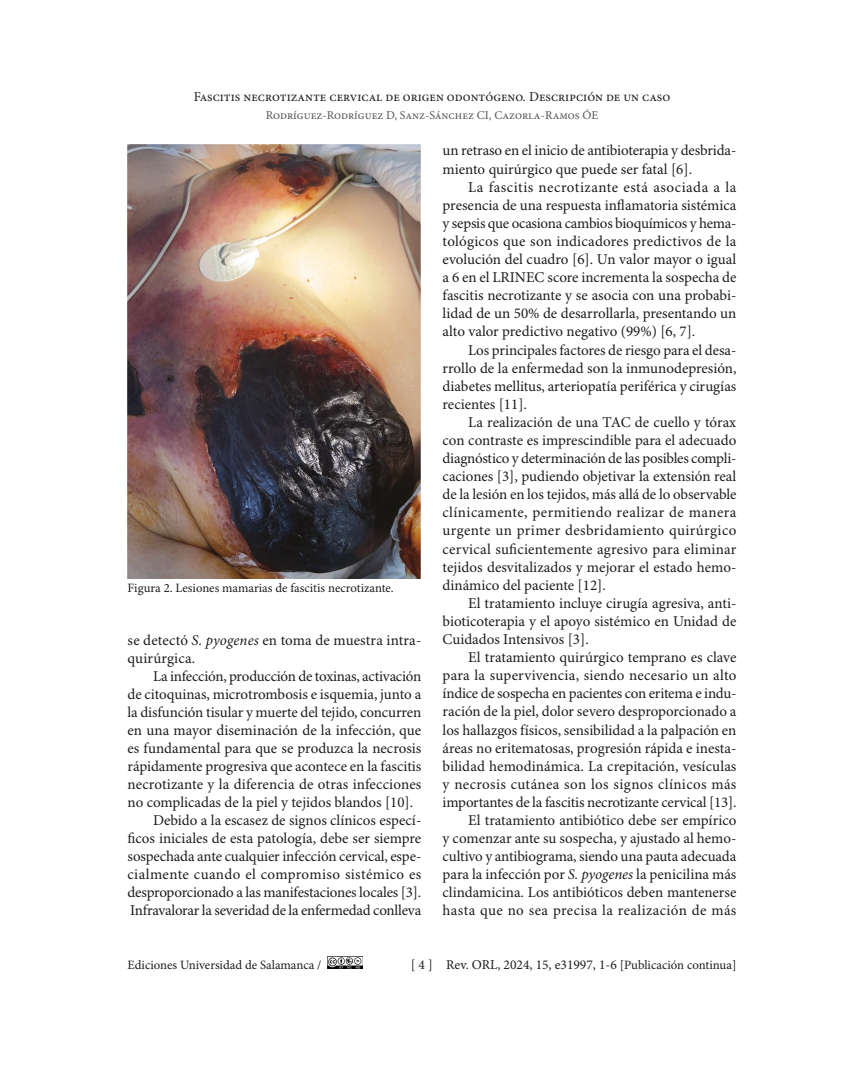
<style>
.page{position:relative;width:864px;height:1080px;background:#fff}
.page>*{position:absolute;margin:0;border:0;box-sizing:border-box;transform-origin:0 0}
.Texto{font:15px/18.1px "Minion Pro";color:#1d1d1b;text-align:justify}
.t1{font:13.5px "Minion Pro";color:#1d1d1b}
.Pie_foto{font:12.75px "Minion Pro";color:#1d1d1b}
.t2{font:12px "Minion Pro";color:#575756}
.s1{font-style:italic}
.s2{font-size:12.75px}
</style>
<div class="page">
<img style="left:328px;top:957px;width:34px;height:12px">
<img style="left:128px;top:145px;width:293px;height:433px">
<p class="t1" style="left:194px;top:89px;width:478px">Fascitis necrotizante cervical de origen odontógeno. Descripción de un caso</p>
<p class="t2" style="left:266px;top:108px;width:334px">Rodríguez-Rodríguez D, Sanz-Sánchez CI, Cazorla-Ramos ÓE</p>
<p class="Pie_foto" style="left:128px;top:581px;width:268px">Figura 2. Lesiones mamarias de fascitis necrotizante.</p>
<p class="Texto" style="left:128px;top:632px;width:295px">se detectó <span class="s1">S. pyogenes</span> en toma de muestra intra&shy;quirúrgica.</p>
<p class="Texto" style="left:128px;top:668px;width:295px;text-indent:26px">La infección, producción de toxinas, activación de citoquinas, microtrombosis e isquemia, junto a la disfunción tisular y muerte del tejido, concurren en una mayor diseminación de la infección, que es fundamental para que se produzca la necrosis rápidamente progresiva que acontece en la fascitis necrotizante y la diferencia de otras infecciones no complicadas de la piel y tejidos blandos [10].</p>
<p class="Texto" style="left:128px;top:812px;width:295px;text-indent:26px">Debido a la escasez de signos clínicos especí&shy;ficos iniciales de esta patología, debe ser siempre sospechada ante cualquier infección cervical, espe&shy;cialmente cuando el compromiso sistémico es desproporcionado a las manifestaciones locales [3].<br>Infravalorar la severidad de la enfermedad conlleva</p>
<p class="Texto" style="left:443px;top:142px;width:295px">un retraso en el inicio de antibioterapia y desbrida&shy;miento quirúrgico que puede ser fatal [6].</p>
<p class="Texto" style="left:443px;top:178px;width:295px;text-indent:26px">La fascitis necrotizante está asociada a la presencia de una respuesta inflamatoria sistémica y sepsis que ocasiona cambios bioquímicos y hema&shy;tológicos que son indicadores predictivos de la evolución del cuadro [6]. Un valor mayor o igual a 6 en el LRINEC score incrementa la sospecha de fascitis necrotizante y se asocia con una probabi&shy;lidad de un 50% de desarrollarla, presentando un alto valor predictivo negativo (99%) [6, 7].</p>
<p class="Texto" style="left:443px;top:341px;width:295px;text-indent:26px">Los principales factores de riesgo para el desa&shy;rrollo de la enfermedad son la inmunodepresión, diabetes mellitus, arteriopatía periférica y cirugías recientes [11].</p>
<p class="Texto" style="left:443px;top:414px;width:295px;text-indent:26px">La realización de una TAC de cuello y tórax con contraste es imprescindible para el adecuado diagnóstico y determinación de las posibles compli&shy;caciones [3], pudiendo objetivar la extensión real de la lesión en los tejidos, más allá de lo observable clínicamente, permitiendo realizar de manera urgente un primer desbridamiento quirúrgico cervical suficientemente agresivo para eliminar tejidos desvitalizados y mejorar el estado hemo&shy;dinámico del paciente [12].</p>
<p class="Texto" style="left:443px;top:595px;width:295px;text-indent:26px">El tratamiento incluye cirugía agresiva, anti&shy;bioticoterapia y el apoyo sistémico en Unidad de Cuidados Intensivos [3].</p>
<p class="Texto" style="left:443px;top:649px;width:295px;text-indent:26px">El tratamiento quirúrgico temprano es clave para la supervivencia, siendo necesario un alto índice de sospecha en pacientes con eritema e indu&shy;ración de la piel, dolor severo desproporcionado a los hallazgos físicos, sensibilidad a la palpación en áreas no eritematosas, progresión rápida e inesta&shy;bilidad hemodinámica. La crepitación, vesículas y necrosis cutánea son los signos clínicos más importantes de la fascitis necrotizante cervical [13].</p>
<p class="Texto" style="left:443px;top:812px;width:295px;text-indent:26px">El tratamiento antibiótico debe ser empírico y comenzar ante su sospecha, y ajustado al hemo&shy;cultivo y antibiograma, siendo una pauta adecuada para la infección por <span class="s1">S. pyogenes</span> la penicilina más clindamicina. Los antibióticos deben mantenerse hasta que no sea precisa la realización de más</p>
<p class="Pie_foto" style="left:128px;top:957px;width:195px">Ediciones Universidad de Salamanca /</p>
<p class="t1" style="left:411px;top:957px;width:327px">[ 4 ] Rev. ORL, 2024, 15, e31997, 1-6 <span class="s2">[Publicación continua]</span></p>
</div>
